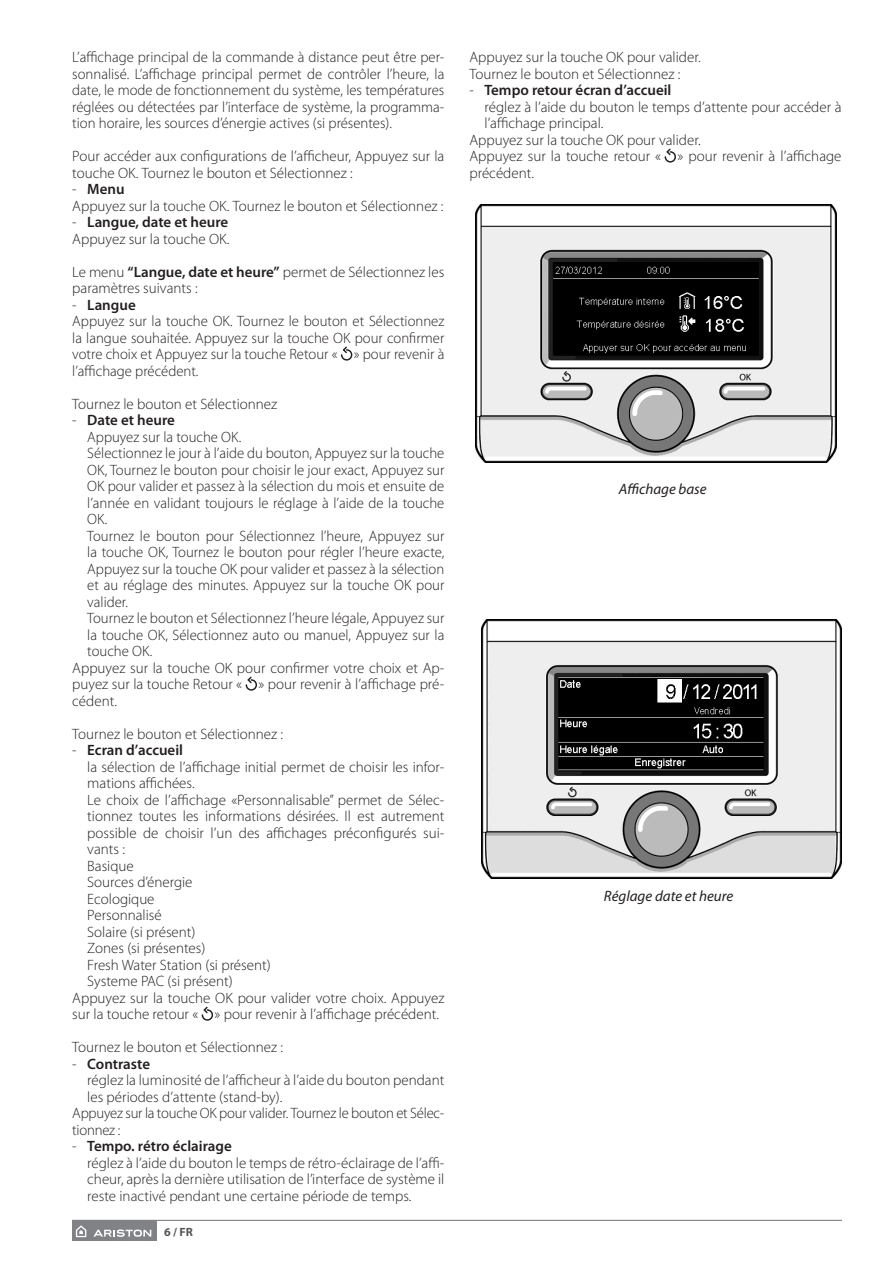
<style>
.page{position:relative;width:893px;height:1263px;background:#fff}
.page>*{position:absolute;margin:0;border:0;box-sizing:border-box;transform-origin:0 0}
.t1{font:300 15px/16.5px "Myriad Pro";color:#231f20;text-align:justify}
.t2{font:600 15px "Myriad Pro";color:#231f20}
.t3{font:italic 15px "Myriad Pro";color:#231f20}
.t4{font:700 12px "Myriad Pro";color:#57585a}
.s1{font-weight:300}
.s2{font-weight:600}
</style>
<div class="page">
<hr style="left:72px;top:1220px;width:770px;height:1px;background:#808285">
<div style="left:72px;top:1219px;width:85px;height:21px;background:#808285"></div>
<svg style="left:76px;top:1225px;width:10px;height:12px"></svg>
<svg style="left:93px;top:1229px;width:58px;height:8px"></svg>
<svg style="left:341px;top:346px;width:12px;height:15px"></svg>
<svg style="left:245px;top:676px;width:12px;height:15px"></svg>
<svg style="left:201px;top:1006px;width:13px;height:15px"></svg>
<svg style="left:664px;top:148px;width:12px;height:15px"></svg>
<img style="left:476px;top:204px;width:360px;height:259px">
<img style="left:481px;top:619px;width:361px;height:259px">
<p class="t1" style="left:72px;top:49px;width:374px">L’affichage principal de la commande à distance peut être per&shy;sonnalisé. L’affichage principal permet de contrôler l’heure, la date, le mode de fonctionnement du système, les températures réglées ou détectées par l’interface de système, la programma&shy;tion horaire, les sources d’énergie actives (si présentes).</p>
<p class="t1" style="left:72px;top:148px;width:374px">Pour accéder aux configurations de l’afficheur, Appuyez sur la touche OK. Tournez le bouton et Sélectionnez :</p>
<p class="t2" style="left:72px;top:180px;width:54px"><span class="s1">-</span> Menu</p>
<p class="t1" style="left:72px;top:197px;width:373px">Appuyez sur la touche OK. Tournez le bouton et Sélectionnez :</p>
<p class="t2" style="left:72px;top:213px;width:158px"><span class="s1">-</span> Langue, date et heure</p>
<p class="t1" style="left:72px;top:230px;width:159px">Appuyez sur la touche OK.</p>
<p class="t1" style="left:72px;top:263px;width:374px">Le menu <span class="s2">“Langue, date et heure”</span> permet de Sélectionnez les paramètres suivants :</p>
<p class="t2" style="left:72px;top:295px;width:65px"><span class="s1">-</span> Langue</p>
<p class="t1" style="left:72px;top:313px;width:374px">Appuyez sur la touche OK. Tournez le bouton et Sélectionnez la langue souhaitée. Appuyez sur la touche OK pour confirmer votre choix et Appuyez sur la touche Retour « » pour revenir à l’affichage précédent.</p>
<p class="t1" style="left:72px;top:395px;width:206px">Tournez le bouton et Sélectionnez</p>
<p class="t2" style="left:72px;top:411px;width:104px"><span class="s1">-</span> Date et heure</p>
<p class="t1" style="left:87px;top:428px;width:156px">Appuyez sur la touche OK.</p>
<p class="t1" style="left:87px;top:445px;width:359px">Sélectionnez le jour à l’aide du bouton, Appuyez sur la touche OK, Tournez le bouton pour choisir le jour exact, Appuyez sur OK pour valider et passez à la sélection du mois et ensuite de l’année en validant toujours le réglage à l’aide de la touche OK.</p>
<p class="t1" style="left:87px;top:527px;width:359px">Tournez le bouton pour Sélectionnez l’heure, Appuyez sur la touche OK, Tournez le bouton pour régler l’heure exacte, Appuyez sur la touche OK pour valider et passez à la sélection et au réglage des minutes. Appuyez sur la touche OK pour valider.</p>
<p class="t1" style="left:87px;top:610px;width:359px">Tournez le bouton et Sélectionnez l’heure légale, Appuyez sur la touche OK, Sélectionnez auto ou manuel, Appuyez sur la touche OK.</p>
<p class="t1" style="left:72px;top:659px;width:374px">Appuyez sur la touche OK pour confirmer votre choix et Ap&shy;puyez sur la touche Retour « » pour revenir à l’affichage pré&shy;cédent.</p>
<p class="t1" style="left:72px;top:725px;width:212px">Tournez le bouton et Sélectionnez :</p>
<p class="t2" style="left:72px;top:741px;width:112px"><span class="s1">-</span> Ecran d’accueil</p>
<p class="t1" style="left:87px;top:758px;width:359px">la sélection de l’affichage initial permet de choisir les infor&shy;mations affichées.</p>
<p class="t1" style="left:87px;top:791px;width:359px">Le choix de l’affichage «Personnalisable” permet de Sélec&shy;tionnez toutes les informations désirées. Il est autrement possible de choisir l’un des affichages préconfigurés sui&shy;vants :</p>
<p class="t1" style="left:87px;top:857px;width:48px">Basique</p>
<p class="t1" style="left:87px;top:874px;width:107px">Sources d’énergie</p>
<p class="t1" style="left:87px;top:890px;width:69px">Ecologique</p>
<p class="t1" style="left:87px;top:907px;width:76px">Personnalisé</p>
<p class="t1" style="left:87px;top:923px;width:110px">Solaire (si présent)</p>
<p class="t1" style="left:87px;top:940px;width:120px">Zones (si présentes)</p>
<p class="t1" style="left:87px;top:956px;width:185px">Fresh Water Station (si présent)</p>
<p class="t1" style="left:87px;top:973px;width:147px">Systeme PAC (si présent)</p>
<p class="t1" style="left:72px;top:989px;width:374px">Appuyez sur la touche OK pour valider votre choix. Appuyez sur la touche retour « » pour revenir à l’affichage précédent.</p>
<p class="t1" style="left:72px;top:1039px;width:212px">Tournez le bouton et Sélectionnez :</p>
<p class="t2" style="left:72px;top:1054px;width:79px"><span class="s1">-</span> Contraste</p>
<p class="t1" style="left:87px;top:1072px;width:359px">réglez la luminosité de l’afficheur à l’aide du bouton pendant les périodes d’attente (stand-by).</p>
<p class="t1" style="left:72px;top:1105px;width:374px">Appuyez sur la touche OK pour valider. Tournez le bouton et Sélec&shy;tionnez :</p>
<p class="t2" style="left:72px;top:1137px;width:161px"><span class="s1">-</span> Tempo. rétro éclairage</p>
<p class="t1" style="left:87px;top:1154px;width:359px">réglez à l’aide du bouton le temps de rétro-éclairage de l’affi&shy;cheur, après la dernière utilisation de l’interface de système il reste inactivé pendant une certaine période de temps.</p>
<p class="t4" style="left:164px;top:1224px;width:30px">6 / FR</p>
<p class="t1" style="left:469px;top:49px;width:233px">Appuyez sur la touche OK pour valider.</p>
<p class="t1" style="left:469px;top:65px;width:212px">Tournez le bouton et Sélectionnez :</p>
<p class="t2" style="left:469px;top:81px;width:203px"><span class="s1">-</span> Tempo retour écran d’accueil</p>
<p class="t1" style="left:484px;top:98px;width:359px">réglez à l’aide du bouton le temps d’attente pour accéder à l’affichage principal.</p>
<p class="t1" style="left:469px;top:131px;width:233px">Appuyez sur la touche OK pour valider.</p>
<p class="t1" style="left:469px;top:148px;width:374px">Appuyez sur la touche retour « » pour revenir à l’affichage précédent.</p>
<p class="t3" style="left:619px;top:479px;width:89px">Affichage base</p>
<p class="t3" style="left:604px;top:887px;width:131px">Réglage date et heure</p>
</div>
